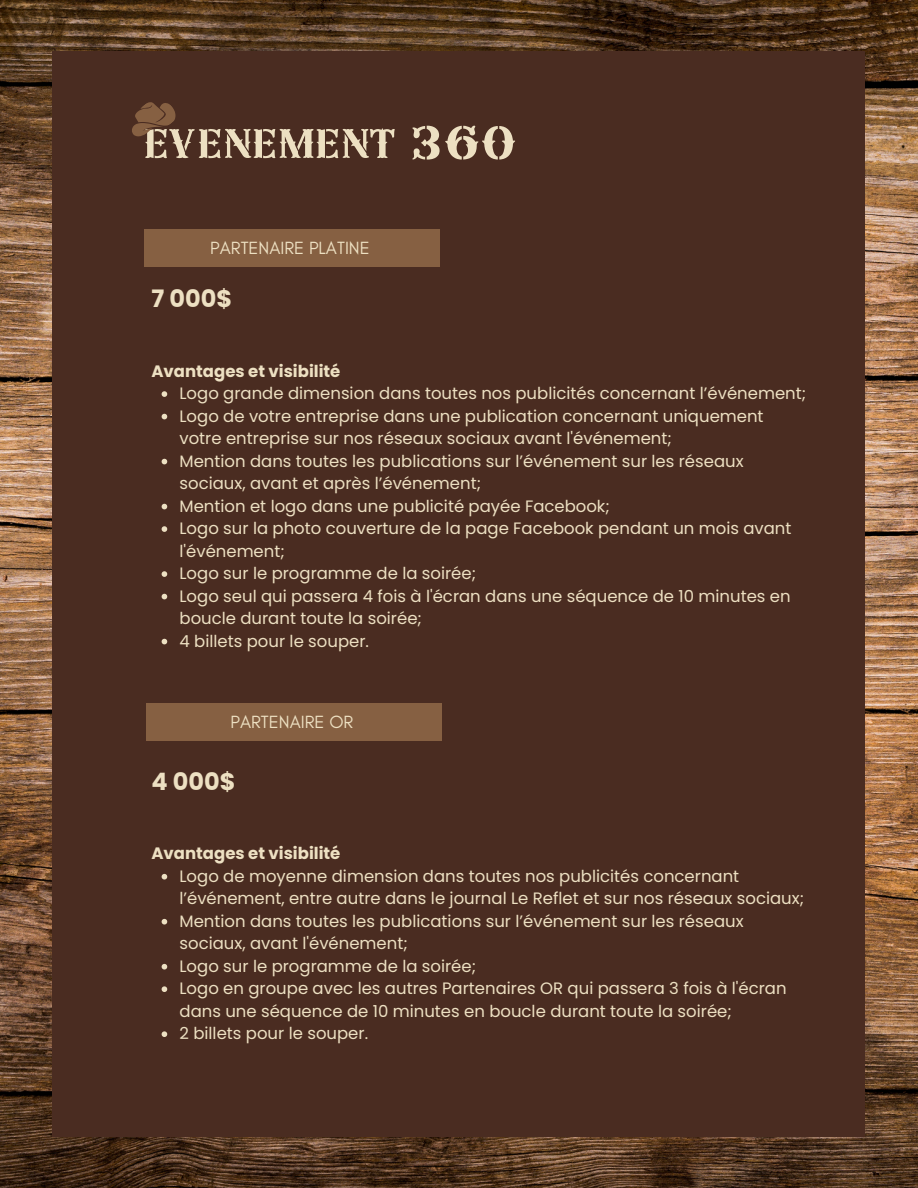
<style>
.page{position:relative;width:918px;height:1188px;background:#fff}
.page>*{position:absolute;margin:0;border:0;box-sizing:border-box;transform-origin:0 0}
.t1{font:81.75px "TS Country C NP";color:#ede0c2}
.t2{font:61.95px "TS Country C NP";color:#ede0c2}
.t3{font:700 24px "Poppins";color:#ede0c2}
.t4{font:18px "Glacial Indifference";color:#ede0c2}
.t5{font:16.5px/22.5px "Poppins";color:#ede0c2}
.t6{font:700 16.5px "Poppins";color:#ede0c2}
</style>
<div class="page">
<img style="left:0;top:0;width:918px;height:1188px">
<div style="left:53px;top:51px;width:812px;height:1085px;background:#4a2c21"></div>
<svg style="left:162px;top:391px;width:5px;height:6px"></svg>
<svg style="left:162px;top:414px;width:5px;height:5px"></svg>
<svg style="left:162px;top:459px;width:5px;height:5px"></svg>
<svg style="left:162px;top:504px;width:5px;height:5px"></svg>
<svg style="left:162px;top:526px;width:5px;height:6px"></svg>
<svg style="left:162px;top:571px;width:5px;height:6px"></svg>
<svg style="left:162px;top:594px;width:5px;height:5px"></svg>
<svg style="left:162px;top:639px;width:5px;height:5px"></svg>
<svg style="left:162px;top:874px;width:5px;height:6px"></svg>
<svg style="left:162px;top:919px;width:5px;height:6px"></svg>
<svg style="left:162px;top:964px;width:5px;height:6px"></svg>
<svg style="left:162px;top:986px;width:5px;height:6px"></svg>
<svg style="left:162px;top:1031px;width:5px;height:6px"></svg>
<div style="left:144px;top:230px;width:296px;height:37px;background:#866042"></div>
<div style="left:146px;top:703px;width:295px;height:38px;background:#866042"></div>
<svg style="left:132px;top:102px;width:44px;height:35px"></svg>
<p class="t2" style="left:140px;top:112px;width:255px">EVENEMENT</p>
<p class="t1" style="left:405px;top:98px;width:109px">360</p>
<p class="t4" style="left:210px;top:237px;width:161px">PARTENAIRE PLATINE</p>
<p class="t3" style="left:151px;top:282px;width:82px">7 000$</p>
<h1 class="t6" style="left:151px;top:359px;width:190px">Avantages et visibilité</h1>
<h2 class="t5" style="left:180px;top:382px;width:628px">Logo grande dimension dans toutes nos publicités concernant l’événement;</h2>
<h4 class="t5" style="left:180px;top:405px;width:586px">Logo de votre entreprise dans une publication concernant uniquement votre entreprise sur nos réseaux sociaux avant l'événement;</h4>
<h3 class="t5" style="left:180px;top:450px;width:566px">Mention dans toutes les publications sur l’événement sur les réseaux sociaux, avant et après l’événement;</h3>
<h5 class="t5" style="left:180px;top:495px;width:432px">Mention et logo dans une publicité payée Facebook;</h5>
<p class="t5" style="left:180px;top:517px;width:614px">Logo sur la photo couverture de la page Facebook pendant un mois avant l'événement;</p>
<p class="t5" style="left:180px;top:562px;width:298px">Logo sur le programme de la soirée;</p>
<p class="t5" style="left:180px;top:585px;width:613px">Logo seul qui passera 4 fois à l'écran dans une séquence de 10 minutes en boucle durant toute la soirée;</p>
<p class="t5" style="left:180px;top:630px;width:191px">4 billets pour le souper.</p>
<p class="t4" style="left:231px;top:710px;width:124px">PARTENAIRE OR</p>
<p class="t3" style="left:151px;top:764px;width:86px">4 000$</p>
<p class="t6" style="left:151px;top:842px;width:190px">Avantages et visibilité</p>
<p class="t5" style="left:180px;top:865px;width:626px">Logo de moyenne dimension dans toutes nos publicités concernant l’événement, entre autre dans le journal Le Reflet et sur nos réseaux sociaux;</p>
<p class="t5" style="left:180px;top:910px;width:566px">Mention dans toutes les publications sur l’événement sur les réseaux sociaux, avant l'événement;</p>
<h3 class="t5" style="left:180px;top:955px;width:298px">Logo sur le programme de la soirée;</h3>
<h5 class="t5" style="left:180px;top:977px;width:609px">Logo en groupe avec les autres Partenaires OR qui passera 3 fois à l'écran dans une séquence de 10 minutes en boucle durant toute la soirée;</h5>
<p class="t5" style="left:180px;top:1022px;width:190px">2 billets pour le souper.</p>
</div>
